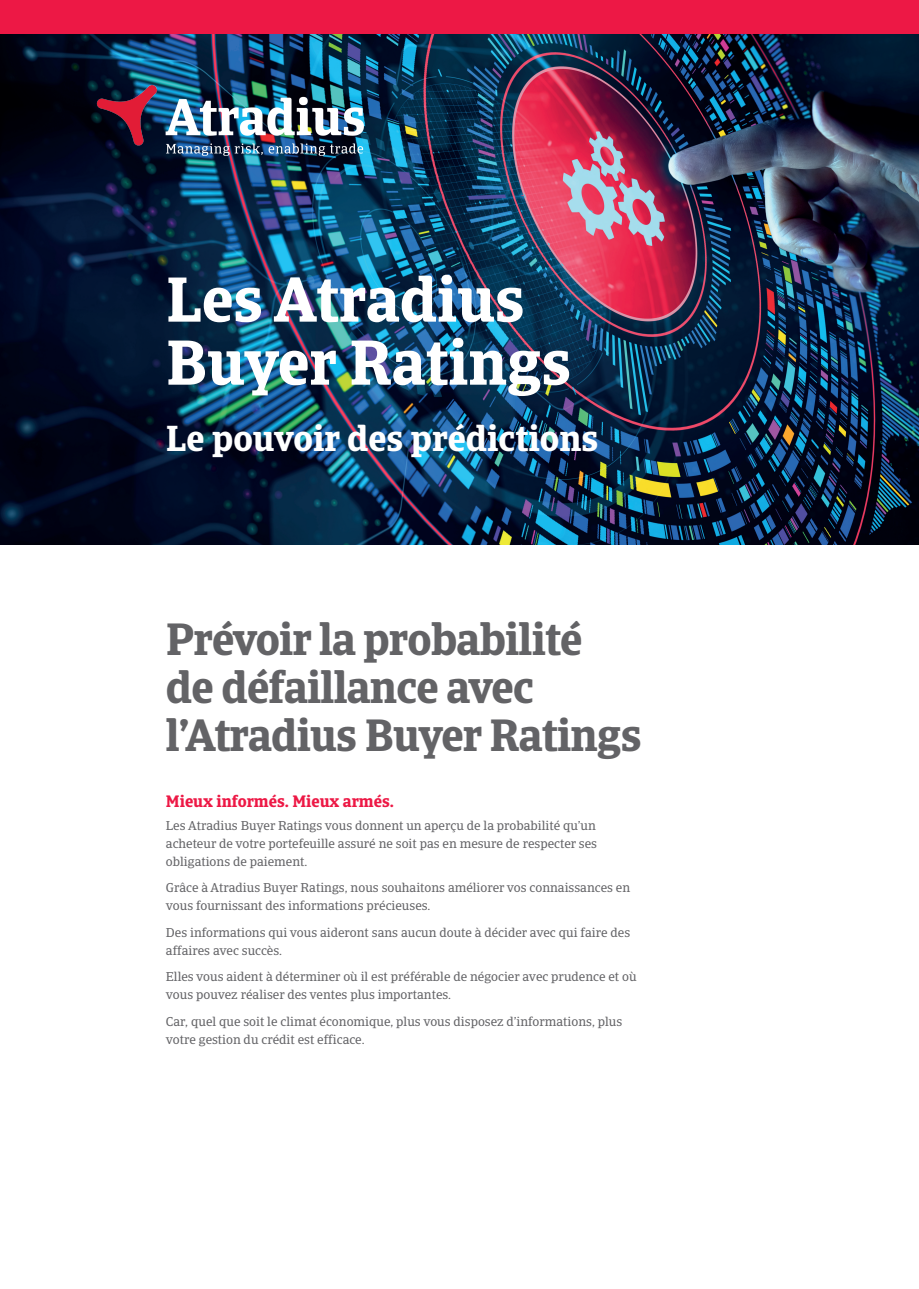
<style>
.page{position:relative;width:919px;height:1289px;background:#fff}
.page>*{position:absolute;margin:0;border:0;box-sizing:border-box;transform-origin:0 0}
.t1{font:700 63px/63px "Catalana";color:#fff}
.t2{font:700 45px/48px "Catalana";letter-spacing:-.02em;color:#636366}
.t3{font:700 36px "Catalana";color:#fff}
.t4{font:700 16.5px "Catalana";color:#ed1845}
.t5{font:12.75px/18px "Catalana";color:#636366}
</style>
<div class="page">
<img style="left:0;top:34px;width:918px;height:510px">
<div style="left:0;top:0;width:918px;height:34px;background:#ed1845"></div>
<img style="left:56px;top:44px;width:348px;height:153px">
<h1 class="t1" style="left:166px;top:269px;width:406px">Les Atradius<br>Buyer Ratings</h1>
<h3 class="t3" style="left:166px;top:416px;width:434px">Le pouvoir des prédictions</h3>
<h2 class="t2" style="left:166px;top:615px;width:477px">Prévoir la probabilité<br>de défaillance avec l’Atradius Buyer Ratings</h2>
<p class="t4" style="left:166px;top:791px;width:229px">Mieux informés. Mieux armés.</p>
<p class="t5" style="left:166px;top:816px;width:432px;text-align:justify">Les Atradius Buyer Ratings vous donnent un aperçu de la probabilité qu’un acheteur de votre portefeuille assuré ne soit pas en mesure de respecter ses obligations de paiement.</p>
<p class="t5" style="left:166px;top:879px;width:466px">Grâce à Atradius Buyer Ratings, nous souhaitons améliorer vos connaissances en vous fournissant des informations précieuses.</p>
<p class="t5" style="left:166px;top:923px;width:465px">Des informations qui vous aideront sans aucun doute à décider avec qui faire des affaires avec succès.</p>
<p class="t5" style="left:166px;top:968px;width:472px">Elles vous aident à déterminer où il est préférable de négocier avec prudence et où vous pouvez réaliser des ventes plus importantes.</p>
<p class="t5" style="left:166px;top:1012px;width:458px">Car, quel que soit le climat économique, plus vous disposez d’informations, plus votre gestion du crédit est efficace.</p>
</div>
